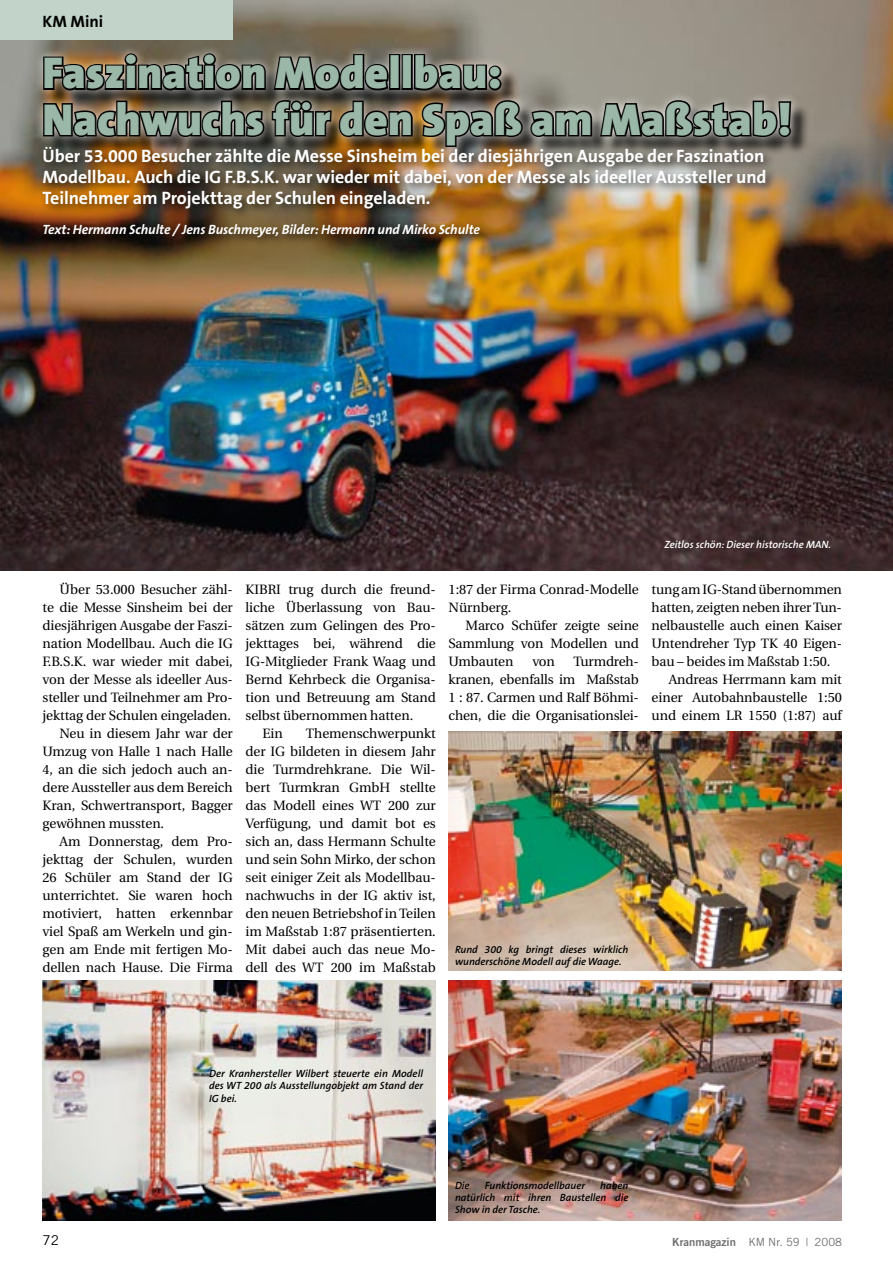
<style>
.page{position:relative;width:893px;height:1263px;background:#fff}
.page>*{position:absolute;margin:0;border:0;box-sizing:border-box;transform-origin:0 0}
.t1{font:900 45px/46.5px "The Sans B9";color:#9ab7a7}
.t2{font:700 18px/21px "The Sans B7";letter-spacing:-.005em;color:#fff}
.t3{font:700 16.5px "The Sans B7";color:#000}
.t4{font:13.5px/18px "Utopia";letter-spacing:-.005em;color:#000;text-align:justify}
.t5{font:italic 700 13.5px "The Sans B7";letter-spacing:-.005em;color:#fff}
.t6{font:13.5px "Trade Gothic";color:#000}
.t7{font:11.25px "Trade Gothic";color:#6f7071}
.t8{font:italic 600 10.5px/12.3px "The Sans B6";color:#000;text-align:justify}
.t9{font:italic 600 10.5px "The Sans B6";color:#fff}
.s1{font-family:"Trade Gothic Bold Two"}
</style>
<div class="page">
<img style="left:0;top:0;width:893px;height:570px">
<div style="left:0;top:0;width:233px;height:39px;background:#c2d3c9"></div>
<div style="left:33px;top:44px;width:841px;height:136px;background:#fff;opacity:.75"></div>
<svg style="left:42px;top:52px;width:751px;height:90px;background:#6d685f"></svg>
<div style="left:38px;top:142px;width:795px;height:153px;background:#000;opacity:.75"></div>
<img style="left:43px;top:981px;width:393px;height:239px">
<img style="left:449px;top:981px;width:393px;height:239px">
<img style="left:449px;top:731px;width:393px;height:240px">
<p class="t3" style="left:43px;top:13px;width:62px">KM Mini</p>
<h1 class="t1" style="left:43px;top:51px;width:751px">Faszination Modellbau:<br>Nachwuchs für den Spaß am Maßstab!</h1>
<p class="t2" style="left:43px;top:146px;width:726px">Über 53.000 Besucher zählte die Messe Sinsheim bei der diesjährigen Ausgabe der Faszination<br>Modellbau. Auch die IG F.B.S.K. war wieder mit dabei, von der Messe als ideeller Aussteller und<br>Teilnehmer am Projekttag der Schulen eingeladen.</p>
<p class="t5" style="left:43px;top:222px;width:439px">Text: Hermann Schulte / Jens Buschmeyer, Bilder: Hermann und Mirko Schulte</p>
<p class="t9" style="left:664px;top:539px;width:168px">Zeitlos schön: Dieser historische MAN.</p>
<p class="t4" style="left:60px;top:581px;width:175px">Über 53.000 Besucher zähl-</p>
<p class="t4" style="left:43px;top:599px;width:192px">te die Messe Sinsheim bei der</p>
<p class="t4" style="left:43px;top:617px;width:192px">diesjährigen Ausgabe der Faszi-</p>
<p class="t4" style="left:43px;top:635px;width:192px">nation Modellbau. Auch die IG</p>
<p class="t4" style="left:43px;top:653px;width:192px">F.B.S.K. war wieder mit dabei,</p>
<p class="t4" style="left:43px;top:671px;width:192px">von der Messe als ideeller Aus-</p>
<p class="t4" style="left:43px;top:689px;width:192px">steller und Teilnehmer am Pro-</p>
<p class="t4" style="left:43px;top:707px;width:190px">jekttag der Schulen eingeladen.</p>
<p class="t4" style="left:60px;top:725px;width:175px">Neu in diesem Jahr war der</p>
<p class="t4" style="left:43px;top:743px;width:192px">Umzug von Halle 1 nach Halle</p>
<p class="t4" style="left:43px;top:761px;width:192px">4, an die sich jedoch auch an-</p>
<p class="t4" style="left:43px;top:779px;width:192px">dere Aussteller aus dem Bereich</p>
<p class="t4" style="left:43px;top:797px;width:192px">Kran, Schwertransport, Bagger</p>
<p class="t4" style="left:43px;top:815px;width:123px">gewöhnen mussten.</p>
<p class="t4" style="left:60px;top:833px;width:175px">Am Donnerstag, dem Pro-</p>
<p class="t4" style="left:43px;top:851px;width:192px">jekttag der Schulen, wurden</p>
<p class="t4" style="left:43px;top:869px;width:192px">26 Schüler am Stand der IG</p>
<p class="t4" style="left:43px;top:887px;width:192px">unterrichtet. Sie waren hoch</p>
<p class="t4" style="left:43px;top:905px;width:192px">motiviert, hatten erkennbar</p>
<p class="t4" style="left:43px;top:923px;width:192px">viel Spaß am Werkeln und gin-</p>
<p class="t4" style="left:43px;top:941px;width:192px">gen am Ende mit fertigen Mo-</p>
<p class="t4" style="left:43px;top:959px;width:192px">dellen nach Hause. Die Firma</p>
<p class="t4" style="left:246px;top:581px;width:192px">KIBRI trug durch die freund-</p>
<p class="t4" style="left:246px;top:599px;width:192px">liche Überlassung von Bau-</p>
<p class="t4" style="left:246px;top:617px;width:192px">sätzen zum Gelingen des Pro-</p>
<p class="t4" style="left:246px;top:635px;width:192px">jekttages bei, während die</p>
<p class="t4" style="left:246px;top:653px;width:192px">IG-Mitglieder Frank Waag und</p>
<p class="t4" style="left:246px;top:671px;width:192px">Bernd Kehrbeck die Organisa-</p>
<p class="t4" style="left:246px;top:689px;width:192px">tion und Betreuung am Stand</p>
<p class="t4" style="left:246px;top:707px;width:169px">selbst übernommen hatten.</p>
<p class="t4" style="left:263px;top:725px;width:22px">Ein</p>
<p class="t4" style="left:246px;top:725px;width:192px;text-indent:60px">Themenschwerpunkt der IG bildeten in diesem Jahr die Turmdrehkrane. Die Wil&shy;bert Turmkran GmbH stellte das Modell eines WT 200 zur Verfügung, und damit bot es sich an, dass Hermann Schulte und sein Sohn Mirko, der schon seit einiger Zeit als Modellbau&shy;nachwuchs in der IG aktiv ist, den neuen Betriebshof in Teilen im Maßstab 1:87 präsentierten.<br>Mit dabei auch das neue Mo&shy;dell des WT 200 im Maßstab</p>
<p class="t4" style="left:449px;top:580px;width:192px">1:87 der Firma Conrad-Modelle<br>Nürnberg.</p>
<p class="t4" style="left:449px;top:616px;width:192px;text-indent:17px">Marco Schüfer zeigte seine Sammlung von Modellen und Umbauten</p>
<p class="t4" style="left:449px;top:652px;width:192px;text-indent:125px">Turmdreh&shy;kranen, ebenfalls im Maßstab 1 : 87. Carmen und Ralf Böhmi&shy;chen, die die Organisationslei-</p>
<p class="t4" style="left:532px;top:652px;width:24px">von</p>
<p class="t8" style="left:455px;top:943px;width:175px">Rund 300 kg bringt dieses wirklich wunderschöne Modell auf die Waage.</p>
<p class="t4" style="left:652px;top:580px;width:192px">tung am IG-Stand übernommen</p>
<p class="t4" style="left:652px;top:598px;width:192px">hatten, zeigten neben ihrer Tun-</p>
<p class="t4" style="left:652px;top:616px;width:192px">nelbaustelle auch einen Kaiser</p>
<p class="t4" style="left:652px;top:634px;width:192px">Untendreher Typ TK 40 Eigen-</p>
<p class="t4" style="left:652px;top:652px;width:180px">bau – beides im Maßstab 1:50.</p>
<p class="t4" style="left:669px;top:670px;width:175px">Andreas Herrmann kam mit</p>
<p class="t4" style="left:652px;top:688px;width:192px">einer Autobahnbaustelle 1:50</p>
<p class="t4" style="left:652px;top:706px;width:192px">und einem LR 1550 (1:87) auf</p>
<p class="t8" style="left:209px;top:1068px;width:215px">Der Kranhersteller Wilbert steuerte ein Modell des WT 200 als Ausstellungobjekt am Stand der IG bei.</p>
<p class="t8" style="left:455px;top:1179px;width:175px;text-indent:145px">haben natürlich mit ihren Baustellen die Show in der Tasche.</p>
<p class="t8" style="left:455px;top:1179px;width:16px">Die</p>
<p class="t8" style="left:485px;top:1179px;width:102px">Funktionsmodellbauer</p>
<p class="t6" style="left:43px;top:1232px;width:18px">72</p>
<p class="t7" style="left:672px;top:1235px;width:171px"><span class="s1">Kranmagazin</span> KM Nr. 59 | 2008</p>
</div>
